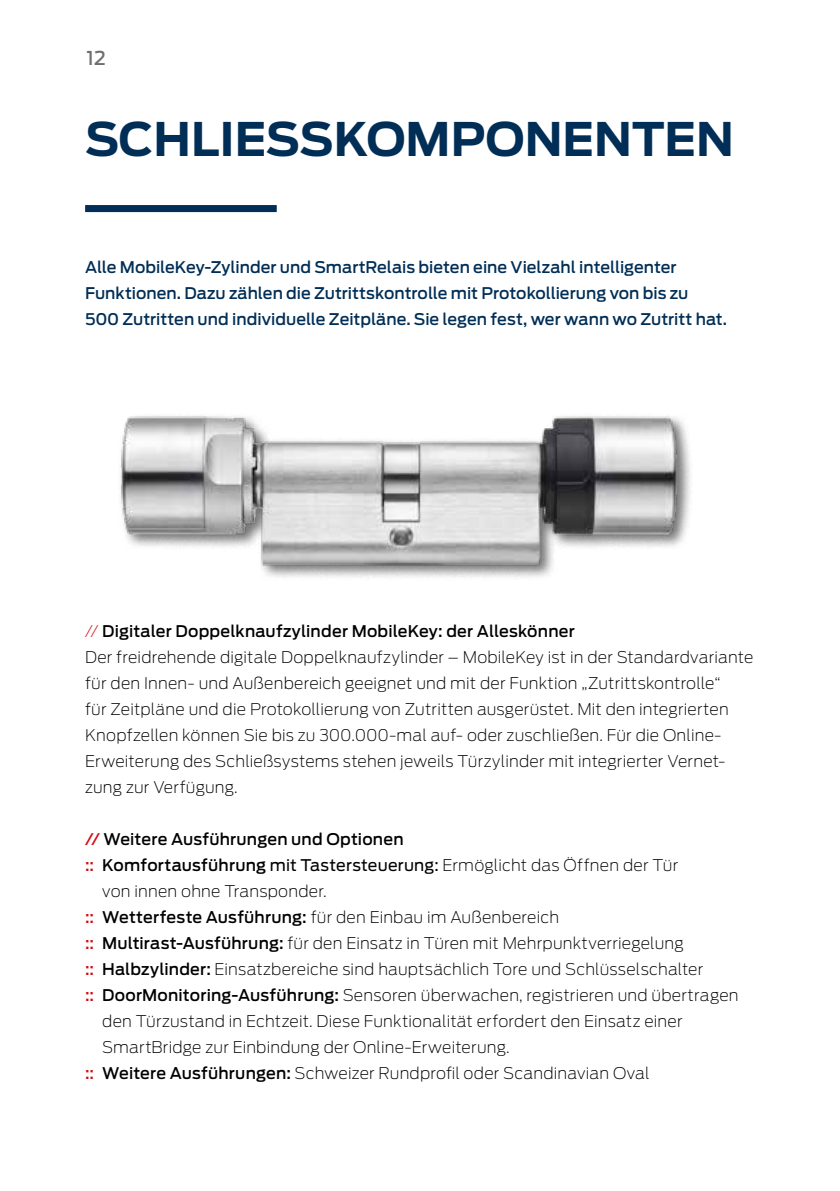
<style>
.page{position:relative;width:840px;height:1191px;background:#fff}
.page>*{position:absolute;margin:0;border:0;box-sizing:border-box;transform-origin:0 0}
.t1{font:700 46px "Antenna";color:#002e56}
.t2{font:500 19px "Antenna";color:#706f6f}
.t3{font:200 16px/26px "Antenna";letter-spacing:.01em;color:#000}
.t4{font:500 16px/26px "Antenna";color:#002e56}
.t5{font:500 16px "Antenna";letter-spacing:.015em;color:#000}
.s1{color:#d20a11}
.s2{font-weight:500}
.s3{font-weight:500;color:#d20a11}
.s4{font-weight:400}
</style>
<div class="page">
<img style="left:120px;top:415px;width:571px;height:163px">
<div style="left:85px;top:205px;width:191px;height:7px;background:#002e56"></div>
<p class="t2" style="left:86px;top:45px;width:21px">12</p>
<h1 class="t1" style="left:85px;top:107px;width:650px">SCHLIESSKOMPONENTEN</h1>
<p class="t4" style="left:85px;top:254px;width:643px">Alle MobileKey-Zylinder und SmartRelais bieten eine Vielzahl intelligenter<br>Funktionen. Dazu zählen die Zutrittskontrolle mit Protokollierung von bis zu<br>500 Zutritten und individuelle Zeitpläne. Sie legen fest, wer wann wo Zutritt hat.</p>
<p class="t3" style="left:85px;top:618px;width:669px"><span class="s1">//</span> <span class="s2">Digitaler Doppelknaufzylinder MobileKey: der Alleskönner<br></span>Der freidrehende digitale Doppelknaufzylinder – MobileKey ist in der Standardvariante für den Innen- und Außenbereich geeignet und mit der Funktion „Zutrittskontrolle“<br>für Zeitpläne und die Protokollierung von Zutritten ausgerüstet. Mit den integrierten Knopfzellen können Sie bis zu 300.000-mal auf- oder zuschließen. Für die Online-Erweiterung des Schließsystems stehen jeweils Türzylinder mit integrierter Vernet&shy;zung zur Verfügung.</p>
<p class="t5" style="left:85px;top:828px;width:320px"><span class="s1">//</span> Weitere Ausführungen und Optionen</p>
<p class="t3" style="left:85px;top:852px;width:594px"><span class="s3">::</span> <span class="s2">Komfortausführung</span> <span class="s4">mit Tastersteuerung:</span> Ermöglicht das Öffnen der Tür</p>
<p class="t3" style="left:102px;top:878px;width:226px">von innen ohne Transponder.</p>
<p class="t3" style="left:85px;top:904px;width:475px"><span class="s3">::</span> <span class="s2">Wetterfeste Ausführung:</span> für den Einbau im Außenbereich</p>
<p class="t3" style="left:85px;top:930px;width:599px"><span class="s3">::</span> <span class="s2">Multirast-Ausführung:</span> für den Einsatz in Türen mit Mehrpunktverriegelung</p>
<p class="t3" style="left:85px;top:956px;width:619px"><span class="s3">::</span> <span class="s2">Halbzylinder:</span> Einsatzbereiche sind hauptsächlich Tore und Schlüsselschalter</p>
<p class="t3" style="left:85px;top:982px;width:654px"><span class="s3">::</span> <span class="s2">DoorMonitoring-Ausführung:</span> Sensoren überwachen, registrieren und übertragen</p>
<p class="t3" style="left:102px;top:1008px;width:581px">den Türzustand in Echtzeit. Diese Funktionalität erfordert den Einsatz einer</p>
<p class="t3" style="left:102px;top:1034px;width:409px">SmartBridge zur Einbindung der Online-Erweiterung.</p>
<p class="t3" style="left:85px;top:1060px;width:565px"><span class="s3">::</span> <span class="s2">Weitere Ausführungen:</span> Schweizer Rundprofil oder Scandinavian Oval</p>
</div>
